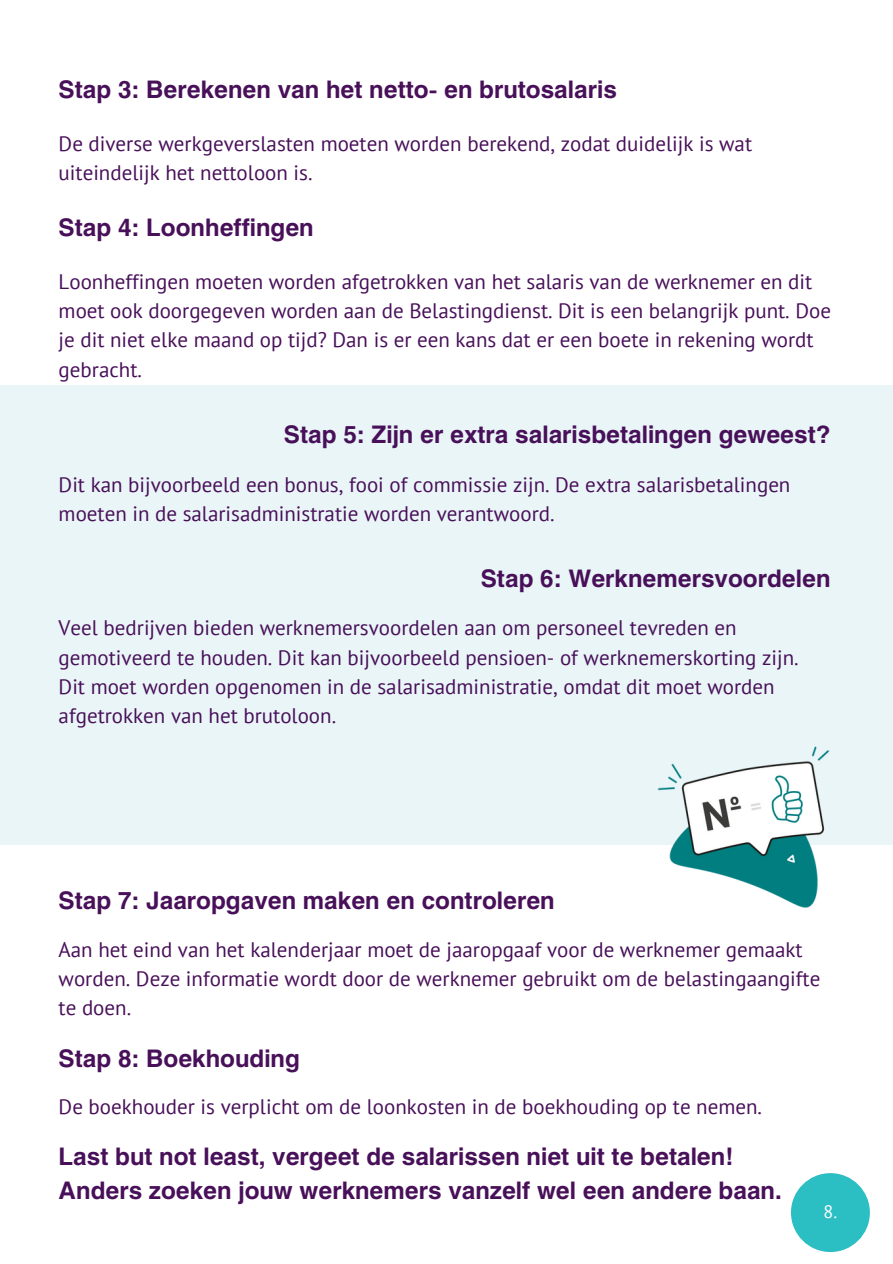
<style>
.page{position:relative;width:893px;height:1264px;background:#fff}
.page>*{position:absolute;margin:0;border:0;box-sizing:border-box;transform-origin:0 0}
.t1{font:700 24px "Helios";color:#481059}
.t2{font:21px/29.2px "PT Sans";color:#481059}
.t3{font:18px "PT Sans";color:#fff}
</style>
<div class="page">
<div style="left:0;top:385px;width:892px;height:459px;background:#e9f5f7"></div>
<div style="left:790px;top:1173px;width:79px;height:78px;background:#2bbec3;border-radius:50%"></div>
<img style="left:644px;top:746px;width:198px;height:162px">
<p class="t1" style="left:59px;top:74px;width:559px">Stap 3: Berekenen van het netto- en brutosalaris</p>
<p class="t2" style="left:59px;top:128px;width:695px">De diverse werkgeverslasten moeten worden berekend, zodat duidelijk is wat uiteindelijk het nettoloon is.</p>
<p class="t1" style="left:59px;top:212px;width:256px">Stap 4: Loonheffingen</p>
<p class="t2" style="left:59px;top:266px;width:773px">Loonheffingen moeten worden afgetrokken van het salaris van de werknemer en dit moet ook doorgegeven worden aan de Belastingdienst. Dit is een belangrijk punt. Doe je dit niet elke maand op tijd? Dan is er een kans dat er een boete in rekening wordt gebracht.</p>
<p class="t1" style="left:284px;top:419px;width:548px">Stap 5: Zijn er extra salarisbetalingen geweest?</p>
<p class="t2" style="left:59px;top:469px;width:733px">Dit kan bijvoorbeeld een bonus, fooi of commissie zijn. De extra salarisbetalingen moeten in de salarisadministratie worden verantwoord.</p>
<p class="t1" style="left:481px;top:563px;width:351px">Stap 6: Werknemersvoordelen</p>
<p class="t2" style="left:59px;top:613px;width:741px">Veel bedrijven bieden werknemersvoordelen aan om personeel tevreden en gemotiveerd te houden. Dit kan bijvoorbeeld pensioen- of werknemerskorting zijn.<br>Dit moet worden opgenomen in de salarisadministratie, omdat dit moet worden afgetrokken van het brutoloon.</p>
<p class="t1" style="left:59px;top:885px;width:497px">Stap 7: Jaaropgaven maken en controleren</p>
<p class="t2" style="left:59px;top:934px;width:763px">Aan het eind van het kalenderjaar moet de jaaropgaaf voor de werknemer gemaakt worden. Deze informatie wordt door de werknemer gebruikt om de belastingaangifte te doen.</p>
<p class="t1" style="left:59px;top:1043px;width:243px">Stap 8: Boekhouding</p>
<p class="t2" style="left:59px;top:1091px;width:705px">De boekhouder is verplicht om de loonkosten in de boekhouding op te nemen.</p>
<p class="t1" style="left:59px;top:1141px;width:676px">Last but not least, vergeet de salarissen niet uit te betalen!</p>
<p class="t1" style="left:59px;top:1174px;width:724px">Anders zoeken jouw werknemers vanzelf wel een andere baan.</p>
<p class="t3" style="left:823px;top:1199px;width:15px">8.</p>
</div>
